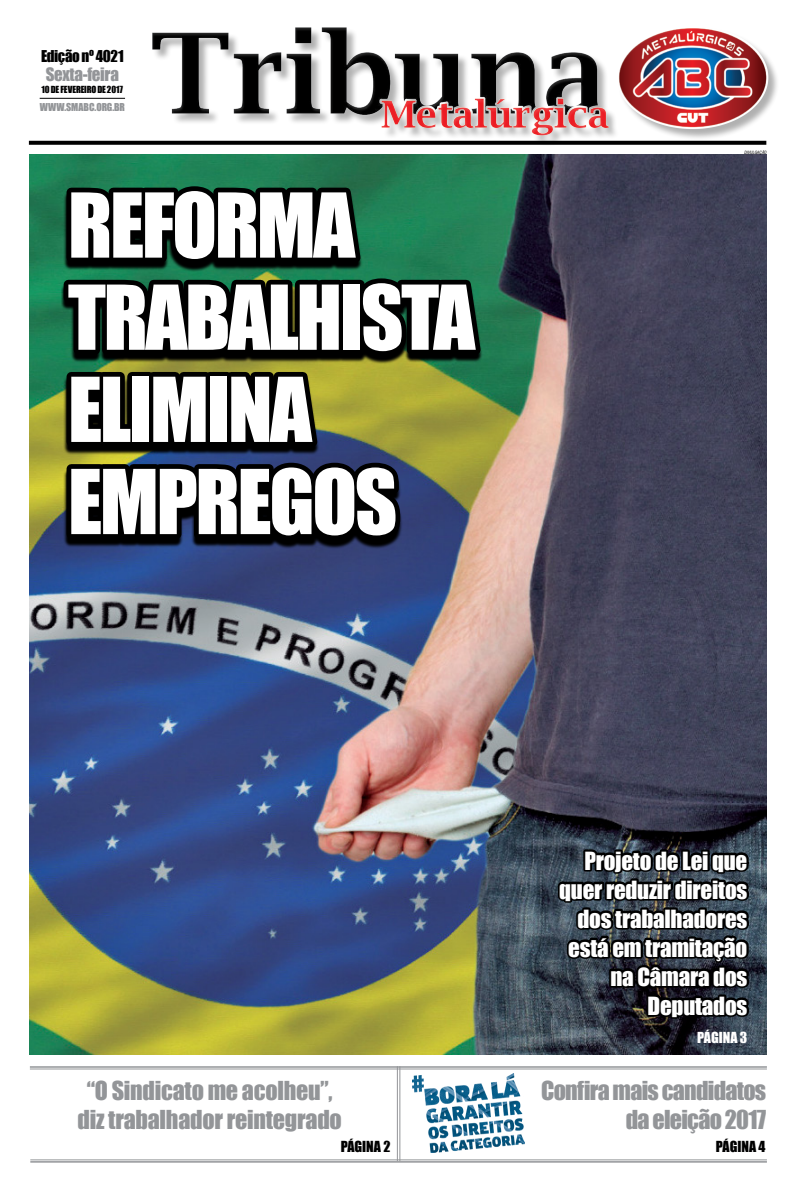
<style>
.page{position:relative;width:794px;height:1191px;background:#fff}
.page>*{position:absolute;margin:0;border:0;box-sizing:border-box;transform-origin:0 0}
.t1{font:82.5px/92.1px "Impact";letter-spacing:-.03em;color:#fff}
.t2{font:24px/29px "Impact";letter-spacing:-.01em;color:#939598;text-align:center}
.t3{font:24px/29px "Impact";letter-spacing:-.03em;color:#939598;text-align:right}
.t4{font:23px/29px "Impact";letter-spacing:-.01em;color:#fff;text-align:right}
.t5{font:17px "Impact";color:#939598}
.t6{font:15px "Impact";letter-spacing:-.02em;color:#000}
.t7{font:14px "Impact";color:#000}
.t8{font:14px "Impact";color:#fff}
.t9{font:10px "Impact";letter-spacing:-.005em;color:#939598}
.t10{font:9px "Impact";letter-spacing:-.01em;color:#000}
.t11{font:italic condensed 4.4px "Swiss 721 BT";color:#000}
</style>
<div class="page">
<div style="left:138px;top:4px;width:655px;height:138px;background:#fff;opacity:.16"></div>
<svg style="left:29px;top:141px;width:737px;height:4px"></svg>
<hr style="left:40px;top:98px;width:85px;height:1px;background:#000">
<img style="left:412px;top:1073px;width:113px;height:79px">
<img style="left:30px;top:154px;width:737px;height:900px">
<hr style="left:399px;top:1066px;width:1px;height:95px;background:#939598">
<hr style="left:397px;top:1066px;width:1px;height:95px;background:#939598">
<hr style="left:30px;top:1066px;width:737px;height:1px;background:#939598">
<hr style="left:30px;top:1068px;width:737px;height:1px;background:#939598">
<hr style="left:30px;top:1161px;width:737px;height:1px;background:#939598">
<hr style="left:30px;top:1159px;width:737px;height:1px;background:#939598">
<svg style="left:43px;top:71px;width:444px;height:498px;background:#3f4f41"></svg>
<svg style="left:555px;top:846px;width:197px;height:174px;background:#1c2026"></svg>
<p class="t6" style="left:41px;top:45px;width:84px">Edição nº 4021</p>
<p class="t9" style="left:40px;top:99px;width:87px">www.smabc.org.br</p>
<p class="t5" style="left:46px;top:61px;width:75px">Sexta-feira</p>
<p class="t10" style="left:42px;top:83px;width:83px">10 de fevereiro de 2017</p>
<h1 class="t1" style="left:68px;top:177px;width:409px">Reforma trabalhista elimina empregos</h1>
<p class="t11" style="left:744px;top:149px;width:24px">DIVULGAÇÃO</p>
<p class="t4" style="left:559px;top:845px;width:190px">Projeto de Lei que quer reduzir direitos dos trabalhadores está em tramitação na Câmara dos<br>Deputados</p>
<p class="t8" style="left:697px;top:1026px;width:52px">Página 3</p>
<p class="t2" style="left:77px;top:1075px;width:266px">“O Sindicato me acolheu”, diz trabalhador reintegrado</p>
<p class="t3" style="left:541px;top:1075px;width:227px">Confira mais candidatos da eleição 2017</p>
<p class="t7" style="left:341px;top:1135px;width:51px">Página 2</p>
<p class="t7" style="left:716px;top:1135px;width:51px">Página 4</p>
</div>
